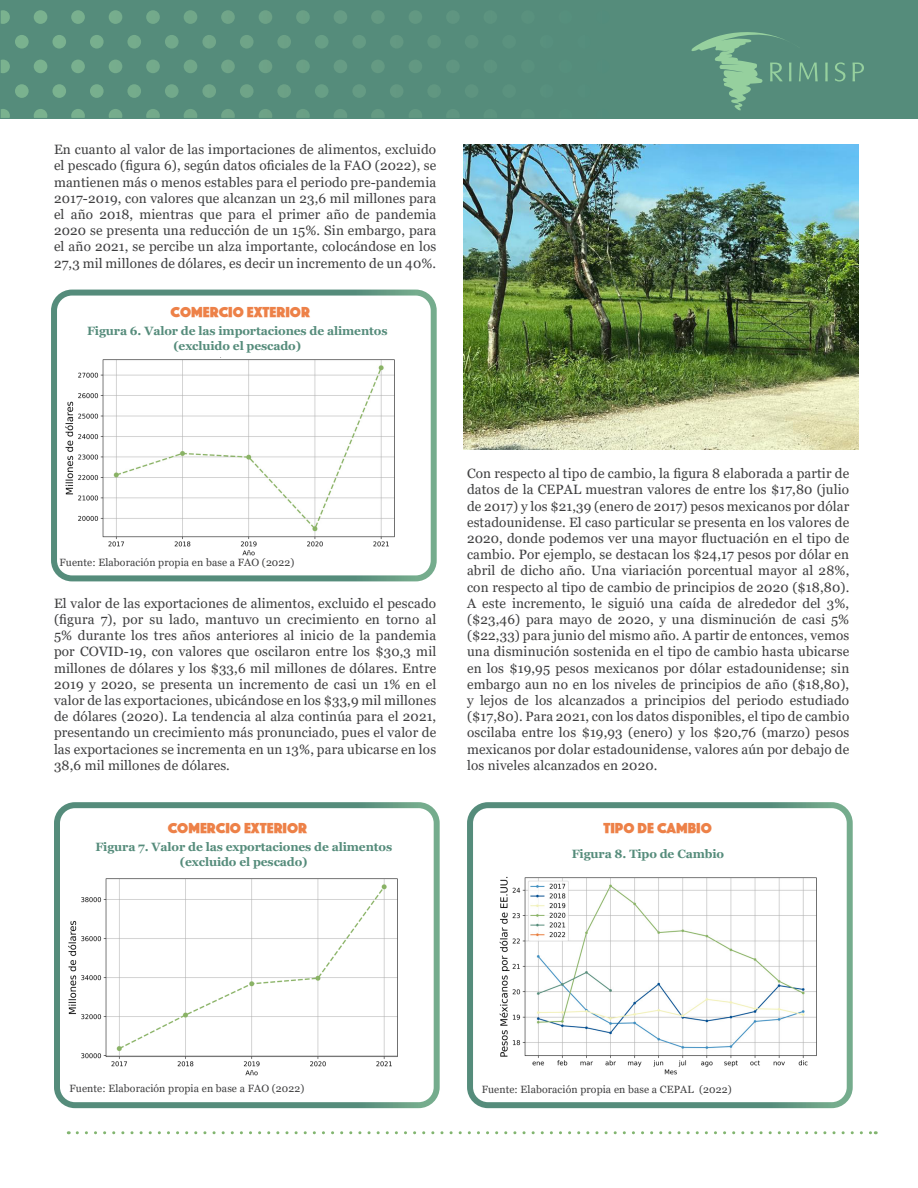
<style>
.page{position:relative;width:918px;height:1188px;background:#fff}
.page>*{position:absolute;margin:0;border:0;box-sizing:border-box;transform-origin:0 0}
.t1{font:15px "Phosphate RR Solid";color:#ed8148}
.t2{font:13.5px/16.2px "Georgia";letter-spacing:.01em;color:#3e3e3f;text-align:justify}
.t3{font:700 12px/14.4px "Georgia";letter-spacing:-.01em;color:#558c7b;text-align:center}
.t4{font:10.5px "Georgia";letter-spacing:.01em;color:#3e3e3f}
</style>
<div class="page">
<svg style="left:77px;top:1131px;width:799px;height:3px"></svg>
<div style="left:0;top:0;width:918px;height:119px;background:#558c7b"></div>
<img style="left:1px;top:10px;width:452px;height:39px">
<svg style="left:691px;top:32px;width:173px;height:79px"></svg>
<img style="left:464px;top:144px;width:395px;height:306px">
<div style="left:51px;top:290px;width:386px;height:291px;border:6px solid #fff;border-radius:18px"></div>
<div style="left:54px;top:802px;width:386px;height:306px;border:6px solid #fff;border-radius:18px"></div>
<div style="left:467px;top:802px;width:386px;height:306px;border:6px solid #fff;border-radius:18px"></div>
<img style="left:499px;top:876px;width:354px;height:209px">
<img style="left:57px;top:358px;width:374px;height:208px">
<img style="left:60px;top:877px;width:374px;height:209px">
<p class="t2" style="left:54px;top:142px;width:384px">En cuanto al valor de las importaciones de alimentos, excluido el pescado (figura 6), según datos oficiales de la FAO (2022), se mantienen más o menos estables para el periodo pre-pandemia 2017-2019, con valores que alcanzan un 23,6 mil millones para el año 2018, mientras que para el primer año de pandemia 2020 se presenta una reducción de un 15%. Sin embargo, para el año 2021, se percibe un alza importante, colocándose en los 27,3 mil millones de dólares, es decir un incremento de un 40%.</p>
<p class="t1" style="left:171px;top:305px;width:141px">COMERCIO EXTERIOR</p>
<p class="t3" style="left:87px;top:324px;width:302px">Figura 6. Valor de las importaciones de alimentos</p>
<p class="t3" style="left:173px;top:338px;width:129px">(excluido el pescado)</p>
<p class="t4" style="left:60px;top:556px;width:236px">Fuente: Elaboración propia en base a FAO (2022)</p>
<p class="t2" style="left:54px;top:595px;width:384px">El valor de las exportaciones de alimentos, excluido el pescado (figura 7), por su lado, mantuvo un crecimiento en torno al 5% durante los tres años anteriores al inicio de la pandemia por COVID-19, con valores que oscilaron entre los $30,3 mil millones de dólares y los $33,6 mil millones de dólares. Entre 2019 y 2020, se presenta un incremento de casi un 1% en el valor de las exportaciones, ubicándose en los $33,9 mil millones de dólares (2020). La tendencia al alza continúa para el 2021, presentando un crecimiento más pronunciado, pues el valor de las exportaciones se incrementa en un 13%, para ubicarse en los 38,6 mil millones de dólares.</p>
<p class="t1" style="left:168px;top:820px;width:141px">COMERCIO EXTERIOR</p>
<p class="t2" style="left:467px;top:466px;width:384px">Con respecto al tipo de cambio, la figura 8 elaborada a partir de datos de la CEPAL muestran valores de entre los $17,80 (julio de 2017) y los $21,39 (enero de 2017) pesos mexicanos por dólar estadounidense. El caso particular se presenta en los valores de 2020, donde podemos ver una mayor fluctuación en el tipo de cambio. Por ejemplo, se destacan los $24,17 pesos por dólar en abril de dicho año. Una viariación porcentual mayor al 28%, con respecto al tipo de cambio de principios de 2020 ($18,80).<br>A este incremento, le siguió una caída de alrededor del 3%, ($23,46) para mayo de 2020, y una disminución de casi 5% ($22,33) para junio del mismo año. A partir de entonces, vemos una disminución sostenida en el tipo de cambio hasta ubicarse en los $19,95 pesos mexicanos por dólar estadounidense; sin embargo aun no en los niveles de principios de año ($18,80), y lejos de los alcanzados a principios del periodo estudiado ($17,80). Para 2021, con los datos disponibles, el tipo de cambio oscilaba entre los $19,93 (enero) y los $20,76 (marzo) pesos mexicanos por dolar estadounidense, valores aún por debajo de los niveles alcanzados en 2020.</p>
<p class="t1" style="left:603px;top:820px;width:110px">TIPO DE CAMBIO</p>
<p class="t3" style="left:95px;top:840px;width:298px">Figura 7. Valor de las exportaciones de alimentos (excluido el pescado)</p>
<p class="t3" style="left:572px;top:846px;width:154px">Figura 8. Tipo de Cambio</p>
<p class="t4" style="left:70px;top:1083px;width:236px">Fuente: Elaboración propia en base a FAO (2022)</p>
<p class="t4" style="left:482px;top:1083px;width:251px">Fuente: Elaboración propia en base a CEPAL (2022)</p>
</div>
